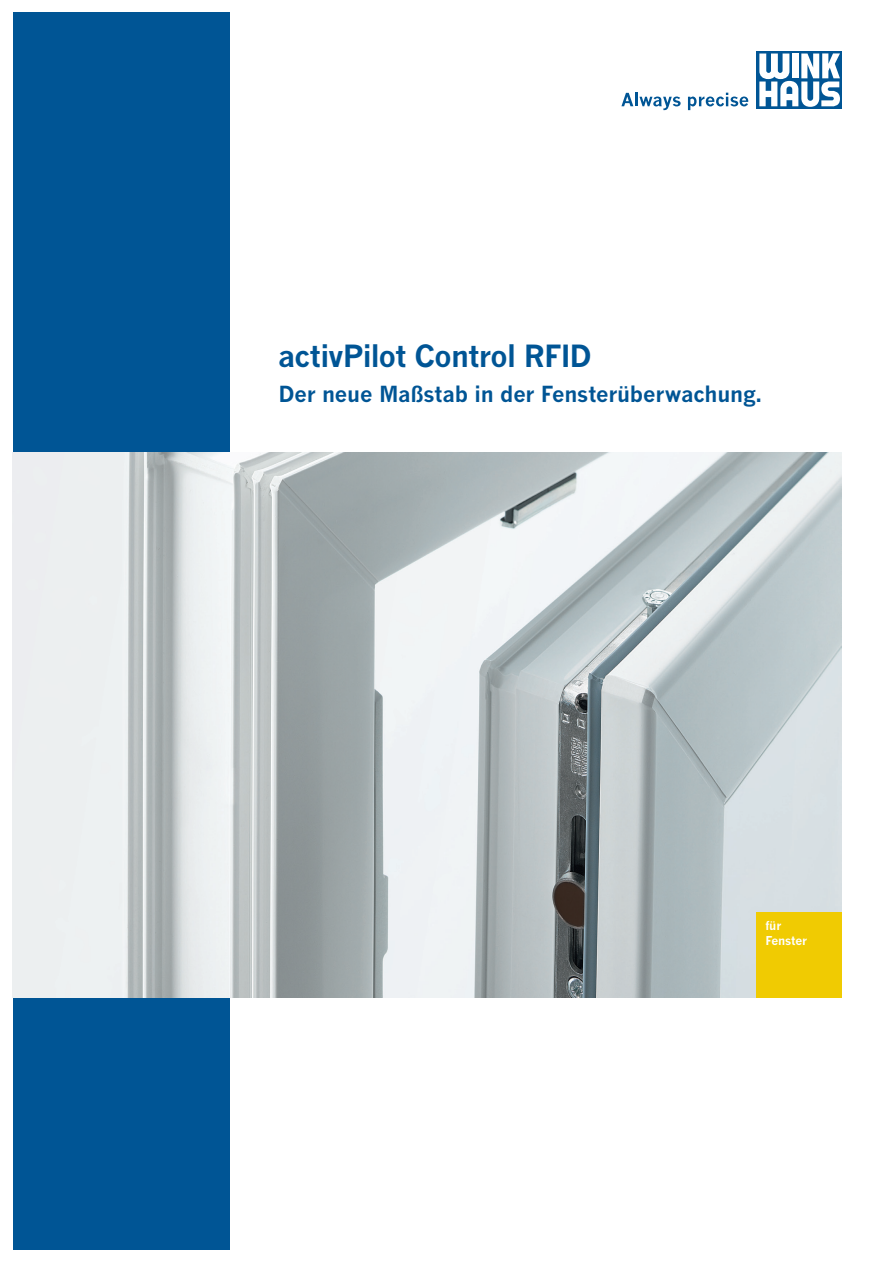
<style>
.page{position:relative;width:893px;height:1263px;background:#fff}
.page>*{position:absolute;margin:0;border:0;box-sizing:border-box;transform-origin:0 0}
.t1{font:700 30px "News Gothic MT Pro";letter-spacing:-.025em;color:#005595}
.t2{font:700 21.75px "News Gothic MT Pro";letter-spacing:-.01em;color:#005595}
.t3{font:700 12px/15px "News Gothic MT Pro";letter-spacing:-.01em;color:#fff}
</style>
<div class="page">
<div style="left:13px;top:13px;width:217px;height:1237px;background:#005595"></div>
<img style="left:13px;top:453px;width:829px;height:544px">
<div style="left:757px;top:51px;width:85px;height:58px;background:#005595"></div>
<svg style="left:759px;top:53px;width:81px;height:54px"></svg>
<svg style="left:621px;top:93px;width:60px;height:17px"></svg>
<svg style="left:688px;top:93px;width:60px;height:17px"></svg>
<div style="left:757px;top:912px;width:85px;height:85px;background:#f0cb02"></div>
<h1 class="t1" style="left:279px;top:338px;width:315px">activPilot Control RFID</h1>
<p class="t2" style="left:279px;top:381px;width:485px">Der neue Maßstab in der Fensterüberwachung.</p>
<p class="t3" style="left:765px;top:918px;width:43px">für<br>Fenster</p>
</div>
